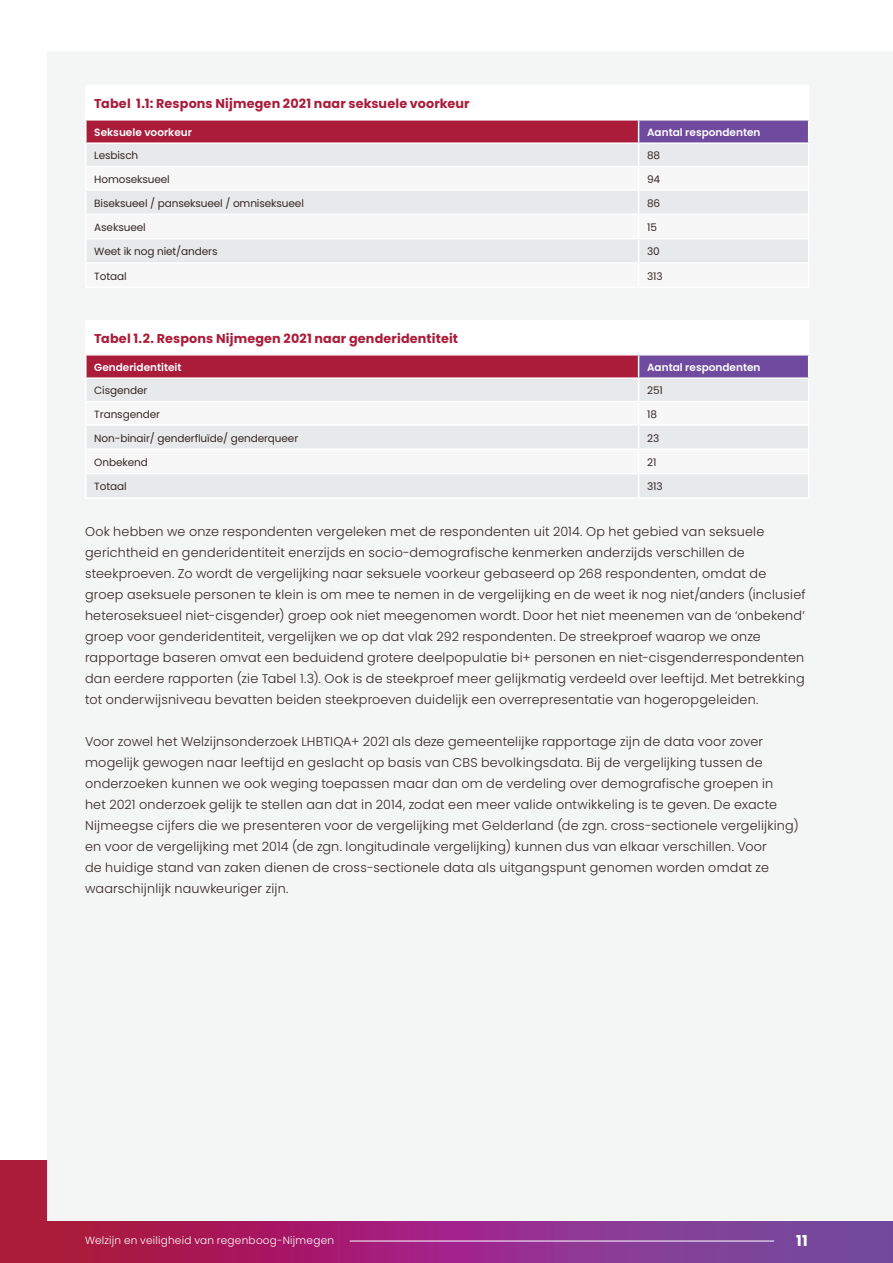
<style>
.page{position:relative;width:893px;height:1263px;background:#fff}
.page>*{position:absolute;margin:0;border:0;box-sizing:border-box;transform-origin:0 0}
.t1{font:700 15px "Poppins";color:#fff}
.t2{font:300 12.75px/21px "Poppins";letter-spacing:.015em;color:#332825}
.t3{font:700 12.75px "Poppins";letter-spacing:.01em;color:#aa1c39}
.t4{font:10.5px "Poppins";letter-spacing:-.01em;color:#332825}
.t5{font:600 10.5px "Poppins";color:#fff}
.t6{font:300 10.5px "Poppins";letter-spacing:.025em;color:#fff}
</style>
<div class="page">
<svg style="left:0;top:1161px;width:893px;height:102px;background:#9a2f77"></svg>
<div style="left:47px;top:51px;width:846px;height:1169px;background:#f4f5f5"></div>
<hr style="left:350px;top:1241px;width:424px;height:1px;background:#fff">
<div style="left:86px;top:321px;width:723px;height:34px;background:#fff"></div>
<div style="left:86px;top:355px;width:553px;height:23px;background:#aa1c39"></div>
<div style="left:639px;top:355px;width:170px;height:23px;background:#6f4a9e"></div>
<div style="left:87px;top:379px;width:721px;height:118px;background:#e8e9ea"></div>
<svg style="left:87px;top:402px;width:721px;height:71px"></svg>
<hr style="left:85px;top:320px;width:554px;height:1px;background:#fff">
<hr style="left:85px;top:321px;width:2px;height:33px;background:#fff">
<hr style="left:639px;top:320px;width:170px;height:1px;background:#fff">
<hr style="left:85px;top:354px;width:554px;height:1px;background:#fff">
<hr style="left:85px;top:355px;width:2px;height:22px;background:#fff">
<hr style="left:85px;top:377px;width:554px;height:2px;background:#fff">
<hr style="left:85px;top:379px;width:2px;height:22px;background:#fff">
<hr style="left:639px;top:377px;width:170px;height:2px;background:#fff">
<hr style="left:85px;top:401px;width:554px;height:1px;background:#fff">
<hr style="left:85px;top:402px;width:2px;height:22px;background:#fff">
<hr style="left:639px;top:401px;width:170px;height:1px;background:#fff">
<hr style="left:85px;top:424px;width:554px;height:2px;background:#fff">
<hr style="left:85px;top:426px;width:2px;height:22px;background:#fff">
<hr style="left:639px;top:424px;width:170px;height:2px;background:#fff">
<hr style="left:85px;top:448px;width:554px;height:2px;background:#fff">
<hr style="left:85px;top:450px;width:2px;height:23px;background:#fff">
<hr style="left:639px;top:448px;width:170px;height:2px;background:#fff">
<hr style="left:85px;top:473px;width:554px;height:1px;background:#fff">
<hr style="left:85px;top:474px;width:2px;height:23px;background:#fff">
<hr style="left:639px;top:473px;width:170px;height:1px;background:#fff">
<svg style="left:638px;top:355px;width:1px;height:142px"></svg>
<svg style="left:808px;top:355px;width:1px;height:142px"></svg>
<hr style="left:85px;top:497px;width:554px;height:2px;background:#fff">
<hr style="left:639px;top:497px;width:170px;height:2px;background:#fff">
<div style="left:86px;top:86px;width:723px;height:34px;background:#fff"></div>
<div style="left:86px;top:120px;width:553px;height:23px;background:#aa1c39"></div>
<div style="left:639px;top:120px;width:170px;height:23px;background:#6f4a9e"></div>
<div style="left:87px;top:144px;width:721px;height:21px;background:#e8e9ea"></div>
<svg style="left:87px;top:191px;width:721px;height:71px;fill:#e8e9ea"></svg>
<hr style="left:85px;top:85px;width:554px;height:2px;background:#fff">
<hr style="left:85px;top:87px;width:2px;height:32px;background:#fff">
<hr style="left:639px;top:85px;width:170px;height:2px;background:#fff">
<hr style="left:85px;top:119px;width:554px;height:2px;background:#fff">
<hr style="left:85px;top:121px;width:2px;height:21px;background:#fff">
<hr style="left:639px;top:119px;width:170px;height:2px;background:#fff">
<hr style="left:85px;top:142px;width:554px;height:2px;background:#fff">
<hr style="left:85px;top:144px;width:2px;height:22px;background:#fff">
<hr style="left:639px;top:142px;width:170px;height:2px;background:#fff">
<hr style="left:85px;top:166px;width:554px;height:1px;background:#fff">
<hr style="left:85px;top:167px;width:2px;height:22px;background:#fff">
<hr style="left:639px;top:166px;width:170px;height:1px;background:#fff">
<hr style="left:85px;top:189px;width:554px;height:2px;background:#fff">
<hr style="left:85px;top:191px;width:2px;height:23px;background:#fff">
<hr style="left:639px;top:189px;width:170px;height:2px;background:#fff">
<hr style="left:85px;top:214px;width:554px;height:1px;background:#fff">
<hr style="left:85px;top:215px;width:2px;height:23px;background:#fff">
<hr style="left:639px;top:214px;width:170px;height:1px;background:#fff">
<hr style="left:85px;top:238px;width:554px;height:1px;background:#fff">
<hr style="left:85px;top:239px;width:2px;height:23px;background:#fff">
<hr style="left:639px;top:238px;width:170px;height:1px;background:#fff">
<hr style="left:85px;top:262px;width:554px;height:2px;background:#fff">
<hr style="left:85px;top:264px;width:2px;height:23px;background:#fff">
<hr style="left:639px;top:262px;width:170px;height:2px;background:#fff">
<svg style="left:638px;top:121px;width:1px;height:165px"></svg>
<svg style="left:808px;top:121px;width:1px;height:165px"></svg>
<hr style="left:85px;top:287px;width:554px;height:1px;background:#fff">
<hr style="left:639px;top:287px;width:170px;height:1px;background:#fff">
<p class="t3" style="left:94px;top:96px;width:377px">Tabel 1.1: Respons Nijmegen 2021 naar seksuele voorkeur</p>
<p class="t5" style="left:94px;top:126px;width:99px">Seksuele voorkeur</p>
<p class="t5" style="left:647px;top:126px;width:115px">Aantal respondenten</p>
<p class="t4" style="left:94px;top:149px;width:46px">Lesbisch</p>
<p class="t4" style="left:647px;top:149px;width:15px">88</p>
<p class="t4" style="left:94px;top:173px;width:77px">Homoseksueel</p>
<p class="t4" style="left:647px;top:173px;width:15px">94</p>
<p class="t4" style="left:94px;top:197px;width:211px">Biseksueel / panseksueel / omniseksueel</p>
<p class="t4" style="left:647px;top:197px;width:15px">86</p>
<p class="t4" style="left:94px;top:221px;width:53px">Aseksueel</p>
<p class="t4" style="left:647px;top:221px;width:11px">15</p>
<p class="t4" style="left:94px;top:245px;width:125px">Weet ik nog niet/anders</p>
<p class="t4" style="left:647px;top:245px;width:14px">30</p>
<p class="t4" style="left:94px;top:270px;width:34px">Totaal</p>
<p class="t4" style="left:647px;top:270px;width:17px">313</p>
<p class="t3" style="left:94px;top:331px;width:365px">Tabel 1.2. Respons Nijmegen 2021 naar genderidentiteit</p>
<p class="t5" style="left:94px;top:361px;width:89px">Genderidentiteit</p>
<p class="t5" style="left:647px;top:361px;width:115px">Aantal respondenten</p>
<p class="t4" style="left:94px;top:384px;width:55px">Cisgender</p>
<p class="t4" style="left:647px;top:384px;width:17px">251</p>
<p class="t4" style="left:94px;top:408px;width:67px">Transgender</p>
<p class="t4" style="left:647px;top:408px;width:11px">18</p>
<p class="t4" style="left:94px;top:432px;width:205px">Non-binair/ genderfluïde/ genderqueer</p>
<p class="t4" style="left:647px;top:432px;width:14px">23</p>
<p class="t4" style="left:94px;top:456px;width:55px">Onbekend</p>
<p class="t4" style="left:647px;top:456px;width:11px">21</p>
<p class="t4" style="left:94px;top:480px;width:34px">Totaal</p>
<p class="t4" style="left:647px;top:480px;width:17px">313</p>
<p class="t2" style="left:85px;top:522px;width:722px">Ook hebben we onze respondenten vergeleken met de respondenten uit 2014. Op het gebied van seksuele gerichtheid en genderidentiteit enerzijds en socio-demografische kenmerken anderzijds verschillen de steekproeven. Zo wordt de vergelijking naar seksuele voorkeur gebaseerd op 268 respondenten, omdat de groep aseksuele personen te klein is om mee te nemen in de vergelijking en de weet ik nog niet/anders (inclusief heteroseksueel niet-cisgender) groep ook niet meegenomen wordt. Door het niet meenemen van de ‘onbekend’ groep voor genderidentiteit, vergelijken we op dat vlak 292 respondenten. De streekproef waarop we onze rapportage baseren omvat een beduidend grotere deelpopulatie bi+ personen en niet-cisgenderrespondenten dan eerdere rapporten (zie Tabel 1.3). Ook is de steekproef meer gelijkmatig verdeeld over leeftijd. Met betrekking tot onderwijsniveau bevatten beiden steekproeven duidelijk een overrepresentatie van hogeropgeleiden.</p>
<p class="t2" style="left:85px;top:732px;width:715px">Voor zowel het Welzijnsonderzoek LHBTIQA+ 2021 als deze gemeentelijke rapportage zijn de data voor zover mogelijk gewogen naar leeftijd en geslacht op basis van CBS bevolkingsdata. Bij de vergelijking tussen de onderzoeken kunnen we ook weging toepassen maar dan om de verdeling over demografische groepen in<br>het 2021 onderzoek gelijk te stellen aan dat in 2014, zodat een meer valide ontwikkeling is te geven. De exacte Nijmeegse cijfers die we presenteren voor de vergelijking met Gelderland (de zgn. cross-sectionele vergelijking) en voor de vergelijking met 2014 (de zgn. longitudinale vergelijking) kunnen dus van elkaar verschillen. Voor<br>de huidige stand van zaken dienen de cross-sectionele data als uitgangspunt genomen worden omdat ze waarschijnlijk nauwkeuriger zijn.</p>
<p class="t6" style="left:85px;top:1234px;width:251px">Welzijn en veiligheid van regenboog-Nijmegen</p>
<p class="t1" style="left:796px;top:1232px;width:13px">11</p>
</div>
